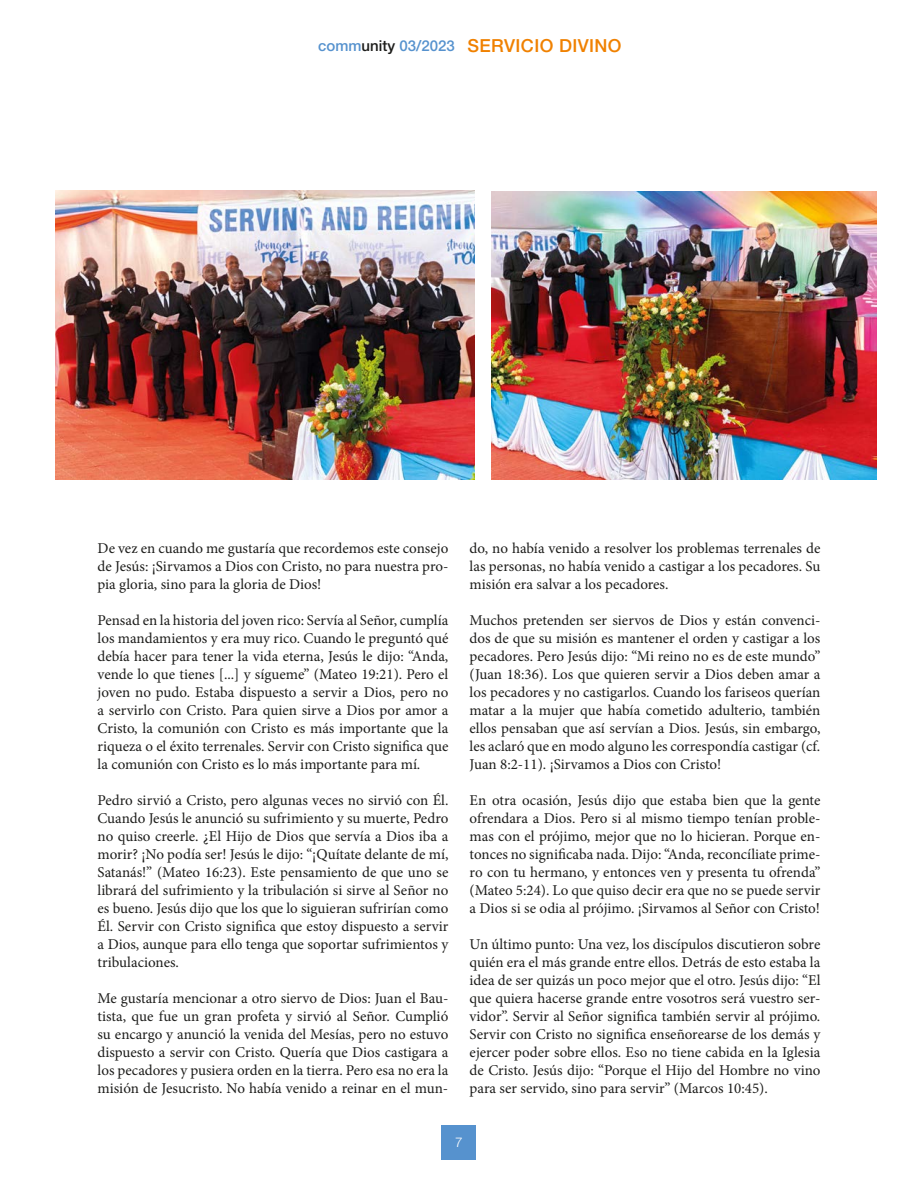
<style>
.page{position:relative;width:918px;height:1188px;background:#fff}
.page>*{position:absolute;margin:0;border:0;box-sizing:border-box;transform-origin:0 0}
.t1{font:500 18px "Helvetica Neue LTW1 G";letter-spacing:.02em;color:#f08100}
.t2{font:15px/18px "Minion Pro";color:#1d1d1b;text-align:justify}
.t3{font:300 13.5px "Helvetica Neue LTW1 G";color:#fff}
.s1{font-size:15px;color:#5692ce}
.s2{font-size:15px;color:#1d1d1b}
</style>
<div class="page">
<div style="left:442px;top:1125px;width:34px;height:34px;background:#5692ce"></div>
<img style="left:55px;top:191px;width:419px;height:288px">
<img style="left:491px;top:192px;width:385px;height:288px">
<p class="t1" style="left:318px;top:35px;width:305px"><span class="s1">comm</span><span class="s2">unity</span> <span class="s1">03/2023</span> SERVICIO DIVINO</p>
<p class="t2" style="left:98px;top:539px;width:352px">De vez en cuando me gustaría que recordemos este consejo de Jesús: ¡Sirvamos a Dios con Cristo, no para nuestra pro&shy;pia gloria, sino para la gloria de Dios!</p>
<p class="t2" style="left:98px;top:611px;width:352px">Pensad en la historia del joven rico: Servía al Señor, cumplía los mandamientos y era muy rico. Cuando le preguntó qué debía hacer para tener la vida eterna, Jesús le dijo: “Anda, vende lo que tienes [...] y sígueme” (Mateo 19:21). Pero el joven no pudo. Estaba dispuesto a servir a Dios, pero no a servirlo con Cristo. Para quien sirve a Dios por amor a Cristo, la comunión con Cristo es más importante que la riqueza o el éxito terrenales. Servir con Cristo significa que la comunión con Cristo es lo más importante para mí.</p>
<p class="t2" style="left:98px;top:791px;width:352px">Pedro sirvió a Cristo, pero algunas veces no sirvió con Él.<br>Cuando Jesús le anunció su sufrimiento y su muerte, Pedro no quiso creerle. ¿El Hijo de Dios que servía a Dios iba a morir? ¡No podía ser! Jesús le dijo: “¡Quítate delante de mí, Satanás!” (Mateo 16:23). Este pensamiento de que uno se librará del sufrimiento y la tribulación si sirve al Señor no es bueno. Jesús dijo que los que lo siguieran sufrirían como Él. Servir con Cristo significa que estoy dispuesto a servir a Dios, aunque para ello tenga que soportar sufrimientos y tribulaciones.</p>
<p class="t2" style="left:98px;top:989px;width:352px">Me gustaría mencionar a otro siervo de Dios: Juan el Bau&shy;tista, que fue un gran profeta y sirvió al Señor. Cumplió su encargo y anunció la venida del Mesías, pero no estuvo dispuesto a servir con Cristo. Quería que Dios castigara a los pecadores y pusiera orden en la tierra. Pero esa no era la misión de Jesucristo. No había venido a reinar en el mun-</p>
<p class="t2" style="left:470px;top:539px;width:352px">do, no había venido a resolver los problemas terrenales de las personas, no había venido a castigar a los pecadores. Su misión era salvar a los pecadores.</p>
<p class="t2" style="left:470px;top:611px;width:352px">Muchos pretenden ser siervos de Dios y están convenci&shy;dos de que su misión es mantener el orden y castigar a los pecadores. Pero Jesús dijo: “Mi reino no es de este mundo” (Juan 18:36). Los que quieren servir a Dios deben amar a los pecadores y no castigarlos. Cuando los fariseos querían matar a la mujer que había cometido adulterio, también ellos pensaban que así servían a Dios. Jesús, sin embargo, les aclaró que en modo alguno les correspondía castigar (cf.<br>Juan 8:2-11). ¡Sirvamos a Dios con Cristo!</p>
<p class="t2" style="left:470px;top:791px;width:352px">En otra ocasión, Jesús dijo que estaba bien que la gente ofrendara a Dios. Pero si al mismo tiempo tenían proble&shy;mas con el prójimo, mejor que no lo hicieran. Porque en&shy;tonces no significaba nada. Dijo: “Anda, reconcíliate prime&shy;ro con tu hermano, y entonces ven y presenta tu ofrenda” (Mateo 5:24). Lo que quiso decir era que no se puede servir a Dios si se odia al prójimo. ¡Sirvamos al Señor con Cristo!</p>
<p class="t2" style="left:470px;top:935px;width:352px">Un último punto: Una vez, los discípulos discutieron sobre quién era el más grande entre ellos. Detrás de esto estaba la idea de ser quizás un poco mejor que el otro. Jesús dijo: “El que quiera hacerse grande entre vosotros será vuestro ser&shy;vidor”. Servir al Señor significa también servir al prójimo.<br>Servir con Cristo no significa enseñorearse de los demás y ejercer poder sobre ellos. Eso no tiene cabida en la Iglesia de Cristo. Jesús dijo: “Porque el Hijo del Hombre no vino para ser servido, sino para servir” (Marcos 10:45).</p>
<p class="t3" style="left:455px;top:1134px;width:9px">7</p>
</div>
